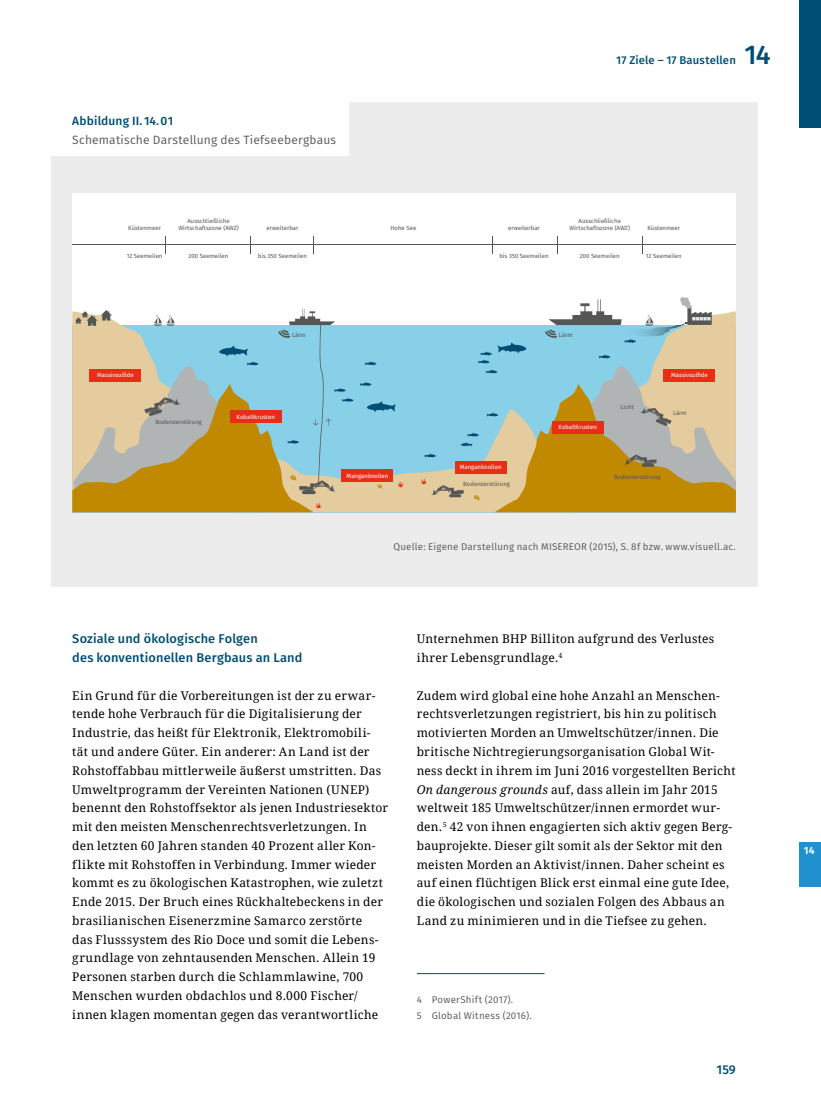
<style>
.page{position:relative;width:821px;height:1106px;background:#fff}
.page>*{position:absolute;margin:0;border:0;box-sizing:border-box;transform-origin:0 0}
.t1{font:500 27px "Fira Sans";color:#004e75}
.t2{font:500 12.75px/18.8px "Fira Sans";letter-spacing:.01em;color:#004e75}
.t3{font:12px/18.8px "Droid Serif";letter-spacing:.02em;color:#000}
.t4{font:12px "Fira Sans";letter-spacing:.015em;color:#555756}
.t5{font:500 12px "Fira Sans";letter-spacing:.01em;color:#004e75}
.t6{font:500 11.25px "Fira Sans";letter-spacing:.01em;color:#004e75}
.t7{font:600 10.5px "Fira Sans";color:#fff}
.t8{font:9.75px/16.5px "Fira Sans";letter-spacing:.02em;color:#555756}
.t9{font:6px/7.2px "Fira Sans";color:#555756;text-align:center}
.t10{font:6px "Fira Sans";color:#fff}
.s1{font-style:italic}
</style>
<div class="page">
<div style="left:799px;top:0;width:22px;height:128px;background:#004e75"></div>
<div style="left:799px;top:842px;width:22px;height:44px;background:#2091ce"></div>
<hr style="left:417px;top:973px;width:127px;height:1px;background:#004e75">
<div style="left:51px;top:102px;width:706px;height:485px;background:#ececec"></div>
<div style="left:51px;top:102px;width:298px;height:54px;background:#fff"></div>
<div style="left:72px;top:193px;width:664px;height:319px;background:#fff"></div>
<svg style="left:72px;top:297px;width:664px;height:215px;background:#b7bda4"></svg>
<hr style="left:72px;top:244px;width:664px;height:1px;background:#555756">
<svg style="left:165px;top:236px;width:1px;height:17px"></svg>
<svg style="left:250px;top:236px;width:1px;height:17px"></svg>
<svg style="left:642px;top:236px;width:1px;height:17px"></svg>
<svg style="left:557px;top:236px;width:1px;height:17px"></svg>
<svg style="left:313px;top:236px;width:1px;height:17px"></svg>
<svg style="left:492px;top:236px;width:1px;height:17px"></svg>
<p class="t6" style="left:616px;top:51px;width:121px">17 Ziele – 17 Baustellen</p>
<h1 class="t1" style="left:744px;top:33px;width:28px">14</h1>
<p class="t5" style="left:72px;top:111px;width:102px">Abbildung II. 14.01</p>
<p class="t4" style="left:72px;top:131px;width:265px">Schematische Darstellung des Tiefseebergbaus</p>
<p class="t9" style="left:128px;top:224px;width:34px">Küstenmeer</p>
<p class="t9" style="left:127px;top:252px;width:37px">12 Seemeilen</p>
<p class="t9" style="left:178px;top:217px;width:62px">Ausschließliche<br>Wirtschaftszone (AWZ)</p>
<p class="t9" style="left:188px;top:252px;width:41px">200 Seemeilen</p>
<p class="t9" style="left:267px;top:224px;width:33px">erweiterbar</p>
<p class="t9" style="left:390px;top:225px;width:27px">Hohe See</p>
<p class="t9" style="left:258px;top:252px;width:51px">bis 350 Seemeilen</p>
<p class="t9" style="left:508px;top:224px;width:33px">erweiterbar</p>
<p class="t9" style="left:499px;top:252px;width:51px">bis 350 Seemeilen</p>
<p class="t9" style="left:569px;top:217px;width:62px">Ausschließliche<br>Wirtschaftszone (AWZ)</p>
<p class="t9" style="left:580px;top:252px;width:41px">200 Seemeilen</p>
<p class="t9" style="left:647px;top:224px;width:34px">Küstenmeer</p>
<p class="t9" style="left:646px;top:252px;width:37px">12 Seemeilen</p>
<p class="t9" style="left:292px;top:331px;width:15px">Lärm</p>
<p class="t9" style="left:559px;top:331px;width:15px">Lärm</p>
<p class="t10" style="left:97px;top:371px;width:38px">Massivsulfide</p>
<p class="t10" style="left:671px;top:371px;width:38px">Massivsulfide</p>
<p class="t9" style="left:155px;top:418px;width:48px">Bodenzerstörung</p>
<p class="t10" style="left:237px;top:412px;width:40px">Kobaltkrusten</p>
<p class="t10" style="left:346px;top:471px;width:43px">Manganknollen</p>
<p class="t10" style="left:459px;top:462px;width:43px">Manganknollen</p>
<p class="t9" style="left:463px;top:480px;width:48px">Bodenzerstörung</p>
<p class="t10" style="left:558px;top:423px;width:40px">Kobaltkrusten</p>
<p class="t9" style="left:620px;top:403px;width:15px">Licht</p>
<p class="t9" style="left:673px;top:409px;width:15px">Lärm</p>
<p class="t9" style="left:614px;top:473px;width:48px">Bodenzerstörung</p>
<p class="t8" style="left:393px;top:538px;width:344px">Quelle: Eigene Darstellung nach MISEREOR (2015), S. 8f bzw. www.visuell.ac.</p>
<p class="t2" style="left:72px;top:629px;width:232px">Soziale und ökologische Folgen<br>des konventionellen Bergbaus an Land</p>
<p class="t3" style="left:72px;top:686px;width:317px">Ein Grund für die Vorbereitungen ist der zu erwar&shy;tende hohe Verbrauch für die Digitalisierung der Industrie, das heißt für Elektronik, Elektromobili&shy;tät und andere Güter. Ein anderer: An Land ist der Rohstoffabbau mittlerweile äußerst umstritten. Das Umweltprogramm der Vereinten Nationen (UNEP) benennt den Rohstoffsektor als jenen Industriesektor mit den meisten Menschenrechtsverletzungen. In den letzten 60 Jahren standen 40 Prozent aller Kon&shy;flikte mit Rohstoffen in Verbindung. Immer wieder kommt es zu ökologischen Katastrophen, wie zuletzt Ende 2015. Der Bruch eines Rückhaltebeckens in der brasilianischen Eisenerzmine Samarco zerstörte<br>das Flusssystem des Rio Doce und somit die Lebens&shy;grundlage von zehntausenden Menschen. Allein 19<br>Personen starben durch die Schlammlawine, 700<br>Menschen wurden obdachlos und 8.000 Fischer/ innen klagen momentan gegen das verantwortliche</p>
<p class="t3" style="left:417px;top:630px;width:299px">Unternehmen BHP Billiton aufgrund des Verlustes ihrer Lebensgrundlage.<sup>4</sup></p>
<p class="t3" style="left:417px;top:686px;width:320px">Zudem wird global eine hohe Anzahl an Menschen&shy;rechtsverletzungen registriert, bis hin zu politisch motivierten Morden an Umweltschützer/innen. Die britische Nichtregierungsorganisation Global Wit&shy;ness deckt in ihrem im Juni 2016 vorgestellten Bericht <span class="s1">On dangerous grounds</span> auf, dass allein im Jahr 2015 weltweit 185 Umweltschützer/innen ermordet wur&shy;den.<sup>5</sup> 42 von ihnen engagierten sich aktiv gegen Berg&shy;bauprojekte. Dieser gilt somit als der Sektor mit den meisten Morden an Aktivist/innen. Daher scheint es auf einen flüchtigen Blick erst einmal eine gute Idee, die ökologischen und sozialen Folgen des Abbaus an Land zu minimieren und in die Tiefsee zu gehen.</p>
<p class="t8" style="left:417px;top:991px;width:116px">4 PowerShift (2017).<br>5 Global Witness (2016).</p>
<p class="t2" style="left:716px;top:1059px;width:21px">159</p>
<p class="t7" style="left:804px;top:841px;width:12px">14</p>
</div>
